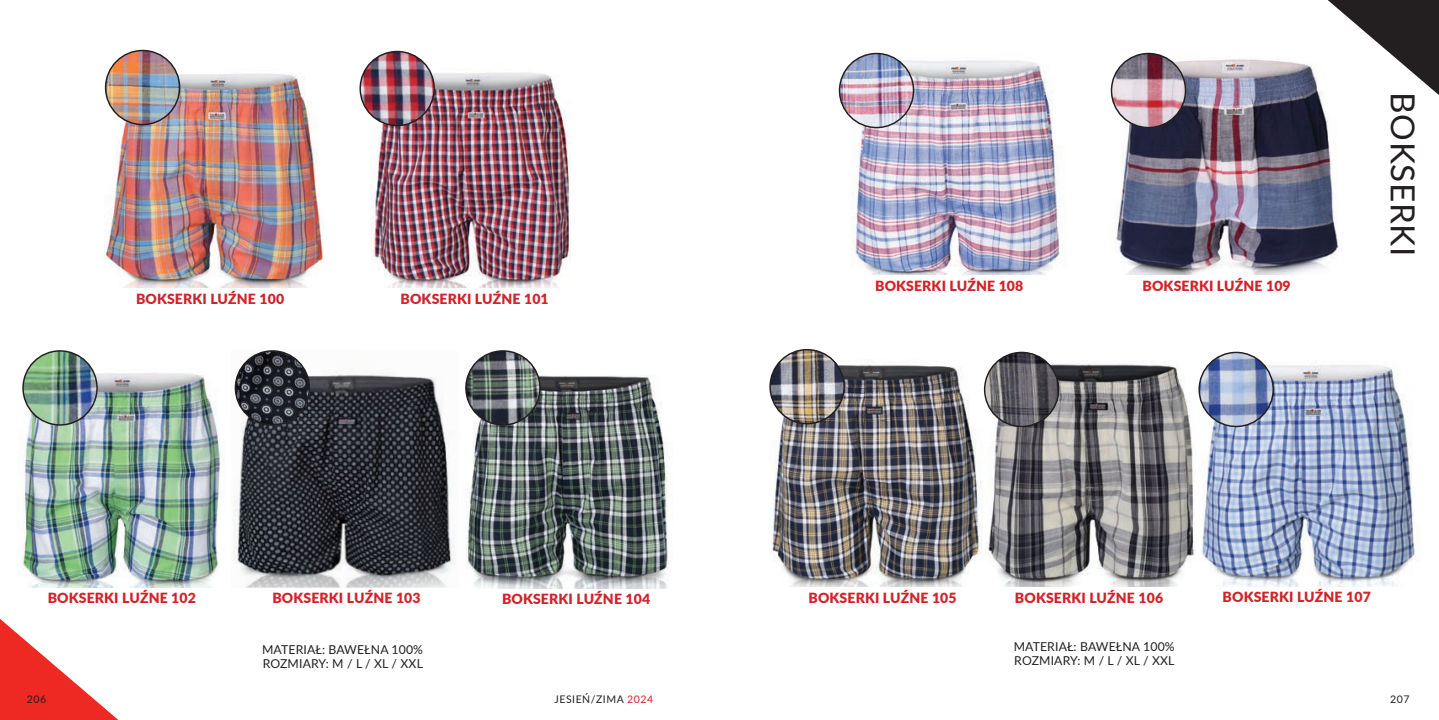
<style>
.page{position:relative;width:1439px;height:720px;background:#fff}
.page>*{position:absolute;margin:0;border:0;box-sizing:border-box;transform-origin:0 0}
.t1{font:33.25px "Lato";letter-spacing:.02em;color:#231f20}
.t2{font:900 14px "Lato";letter-spacing:.01em;color:#d1232a}
.t3{font:12.25px/14px "Lato";letter-spacing:.01em;color:#231f20}
.t4{font:10.5px "Lato";letter-spacing:.05em;color:#231f20}
.s1{color:#d1232a}
</style>
<div class="page">
<svg style="left:0;top:619px;width:117px;height:100px"></svg>
<svg style="left:1327px;top:0;width:112px;height:95px"></svg>
<img style="left:361px;top:50px;width:209px;height:237px">
<img style="left:234px;top:350px;width:221px;height:237px">
<img style="left:465px;top:350px;width:204px;height:238px">
<img style="left:20px;top:350px;width:204px;height:237px">
<img style="left:105px;top:50px;width:219px;height:237px">
<img style="left:106px;top:50px;width:74px;height:74px;border-radius:37px">
<div style="left:105px;top:50px;width:75px;height:75px;border:1px solid #231f20;border-radius:50%"></div>
<img style="left:360px;top:51px;width:74px;height:74px;border-radius:37px">
<div style="left:359px;top:51px;width:76px;height:75px;border:1px solid #231f20;border-radius:50%"></div>
<img style="left:23px;top:351px;width:74px;height:74px;border-radius:37px">
<div style="left:22px;top:350px;width:76px;height:75px;border:1px solid #231f20;border-radius:50%"></div>
<img style="left:235px;top:351px;width:74px;height:74px;border-radius:37px">
<div style="left:235px;top:350px;width:75px;height:75px;border:1px solid #231f20;border-radius:50%"></div>
<img style="left:466px;top:351px;width:74px;height:74px;border-radius:37px">
<div style="left:465px;top:350px;width:75px;height:75px;border:1px solid #231f20;border-radius:50%"></div>
<img style="left:770px;top:348px;width:425px;height:238px">
<img style="left:840px;top:53px;width:222px;height:221px">
<img style="left:1112px;top:53px;width:229px;height:221px">
<img style="left:1198px;top:353px;width:217px;height:233px">
<img style="left:770px;top:349px;width:74px;height:74px;border-radius:37px">
<div style="left:769px;top:349px;width:76px;height:75px;border:1px solid #231f20;border-radius:50%"></div>
<img style="left:984px;top:352px;width:74px;height:74px;border-radius:37px">
<div style="left:984px;top:351px;width:75px;height:76px;border:1px solid #231f20;border-radius:50%"></div>
<img style="left:1199px;top:352px;width:74px;height:74px;border-radius:37px">
<div style="left:1198px;top:351px;width:76px;height:76px;border:1px solid #231f20;border-radius:50%"></div>
<img style="left:839px;top:53px;width:74px;height:74px;border-radius:37px">
<div style="left:839px;top:53px;width:75px;height:75px;border:1px solid #231f20;border-radius:50%"></div>
<img style="left:1111px;top:53px;width:74px;height:74px;border-radius:37px">
<div style="left:1110px;top:53px;width:76px;height:75px;border:1px solid #231f20;border-radius:50%"></div>
<p class="t2" style="left:136px;top:288px;width:150px">BOKSERKI LUŹNE 100</p>
<p class="t2" style="left:400px;top:288px;width:150px">BOKSERKI LUŹNE 101</p>
<p class="t2" style="left:48px;top:587px;width:150px">BOKSERKI LUŹNE 102</p>
<p class="t2" style="left:272px;top:587px;width:150px">BOKSERKI LUŹNE 103</p>
<p class="t3" style="left:262px;top:641px;width:162px">MATERIAŁ: BAWEŁNA 100%<br>ROZMIARY: M / L / XL / XXL</p>
<p class="t2" style="left:502px;top:588px;width:150px">BOKSERKI LUŹNE 104</p>
<p class="t2" style="left:875px;top:275px;width:150px">BOKSERKI LUŹNE 108</p>
<p class="t2" style="left:1142px;top:275px;width:150px">BOKSERKI LUŹNE 109</p>
<h1 class="t1" style="left:1426px;top:92px;width:166px;rotate:90deg">BOKSERKI</h1>
<p class="t2" style="left:808px;top:587px;width:150px">BOKSERKI LUŹNE 105</p>
<p class="t2" style="left:1015px;top:587px;width:150px">BOKSERKI LUŹNE 106</p>
<p class="t2" style="left:1222px;top:586px;width:150px">BOKSERKI LUŹNE 107</p>
<p class="t3" style="left:1013px;top:639px;width:162px">MATERIAŁ: BAWEŁNA 100%<br>ROZMIARY: M / L / XL / XXL</p>
<p class="t4" style="left:27px;top:691px;width:21px">206</p>
<p class="t4" style="left:554px;top:691px;width:100px">JESIEŃ/ZIMA <span class="s1">2024</span></p>
<p class="t4" style="left:1390px;top:691px;width:21px">207</p>
</div>
